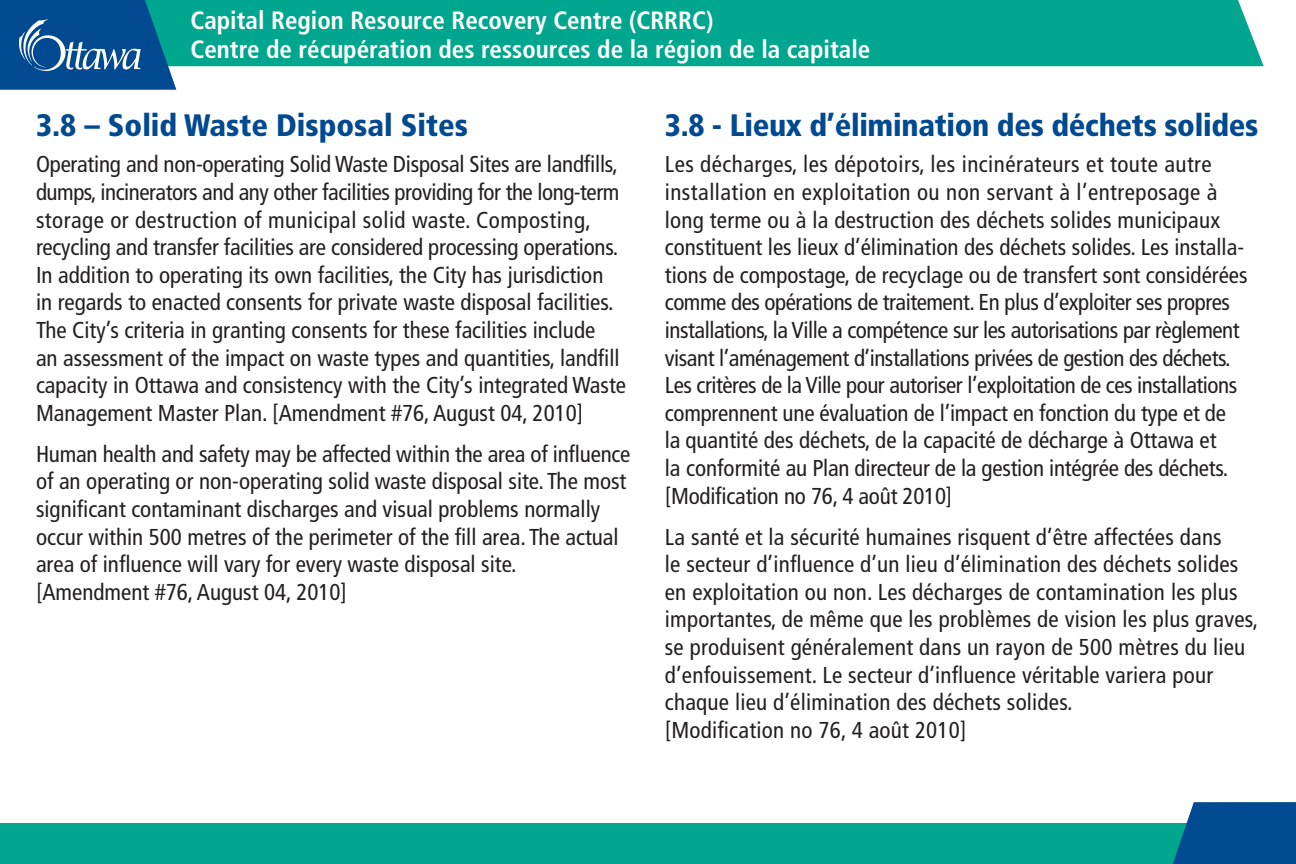
<style>
.page{position:relative;width:1296px;height:864px;background:#fff}
.page>*{position:absolute;margin:0;border:0;box-sizing:border-box;transform-origin:0 0}
.Heading_1{font:900 condensed 31px "Frutiger LT Std";letter-spacing:-.01em;color:#014990}
.t1{font:700 condensed 25px/29px "Frutiger LT Std";color:#fff}
.Body_Text{font:condensed 23px/27.6px "Frutiger LT Std";color:#231f20}
</style>
<div class="page">
<div style="left:176px;top:0;width:1088px;height:66px;background:#00a78e"></div>
<div style="left:0;top:824px;width:1296px;height:40px;background:#00a78e"></div>
<svg style="left:0;top:0;width:176px;height:90px;background:#165f99"></svg>
<svg style="left:1170px;top:802px;width:126px;height:62px;background:#0f5896"></svg>
<p class="t1" style="left:190px;top:6px;width:681px">Capital Region Resource Recovery Centre (CRRRC)<br>Centre de récupération des ressources de la région de la capitale</p>
<p class="Heading_1" style="left:36px;top:106px;width:433px">3.8 – Solid Waste Disposal Sites</p>
<p class="Body_Text" style="left:36px;top:151px;width:592px">Operating and non-operating Solid Waste Disposal Sites are landfills, dumps, incinerators and any other facilities providing for the long-term storage or destruction of municipal solid waste. Composting, recycling and transfer facilities are considered processing operations.<br>In addition to operating its own facilities, the City has jurisdiction<br>in regards to enacted consents for private waste disposal facilities.<br>The City’s criteria in granting consents for these facilities include<br>an assessment of the impact on waste types and quantities, landfill capacity in Ottawa and consistency with the City’s integrated Waste Management Master Plan. [Amendment #76, August 04, 2010]</p>
<p class="Body_Text" style="left:36px;top:440px;width:596px">Human health and safety may be affected within the area of influence of an operating or non-operating solid waste disposal site. The most significant contaminant discharges and visual problems normally occur within 500 metres of the perimeter of the fill area. The actual area of influence will vary for every waste disposal site. [Amendment #76, August 04, 2010]</p>
<p class="Heading_1" style="left:665px;top:106px;width:595px">3.8 - Lieux d’élimination des déchets solides</p>
<p class="Body_Text" style="left:665px;top:151px;width:584px">Les décharges, les dépotoirs, les incinérateurs et toute autre installation en exploitation ou non servant à l’entreposage à long terme ou à la destruction des déchets solides municipaux constituent les lieux d’élimination des déchets solides. Les installa&shy;tions de compostage, de recyclage ou de transfert sont considérées comme des opérations de traitement. En plus d’exploiter ses propres installations, la Ville a compétence sur les autorisations par règlement visant l’aménagement d’installations privées de gestion des déchets.<br>Les critères de la Ville pour autoriser l’exploitation de ces installations comprennent une évaluation de l’impact en fonction du type et de<br>la quantité des déchets, de la capacité de décharge à Ottawa et<br>la conformité au Plan directeur de la gestion intégrée des déchets. [Modification no 76, 4 août 2010]</p>
<p class="Body_Text" style="left:665px;top:523px;width:595px">La santé et la sécurité humaines risquent d’être affectées dans<br>le secteur d’influence d’un lieu d’élimination des déchets solides en exploitation ou non. Les décharges de contamination les plus importantes, de même que les problèmes de vision les plus graves, se produisent généralement dans un rayon de 500 mètres du lieu d’enfouissement. Le secteur d’influence véritable variera pour chaque lieu d’élimination des déchets solides.<br>[Modification no 76, 4 août 2010]</p>
</div>
